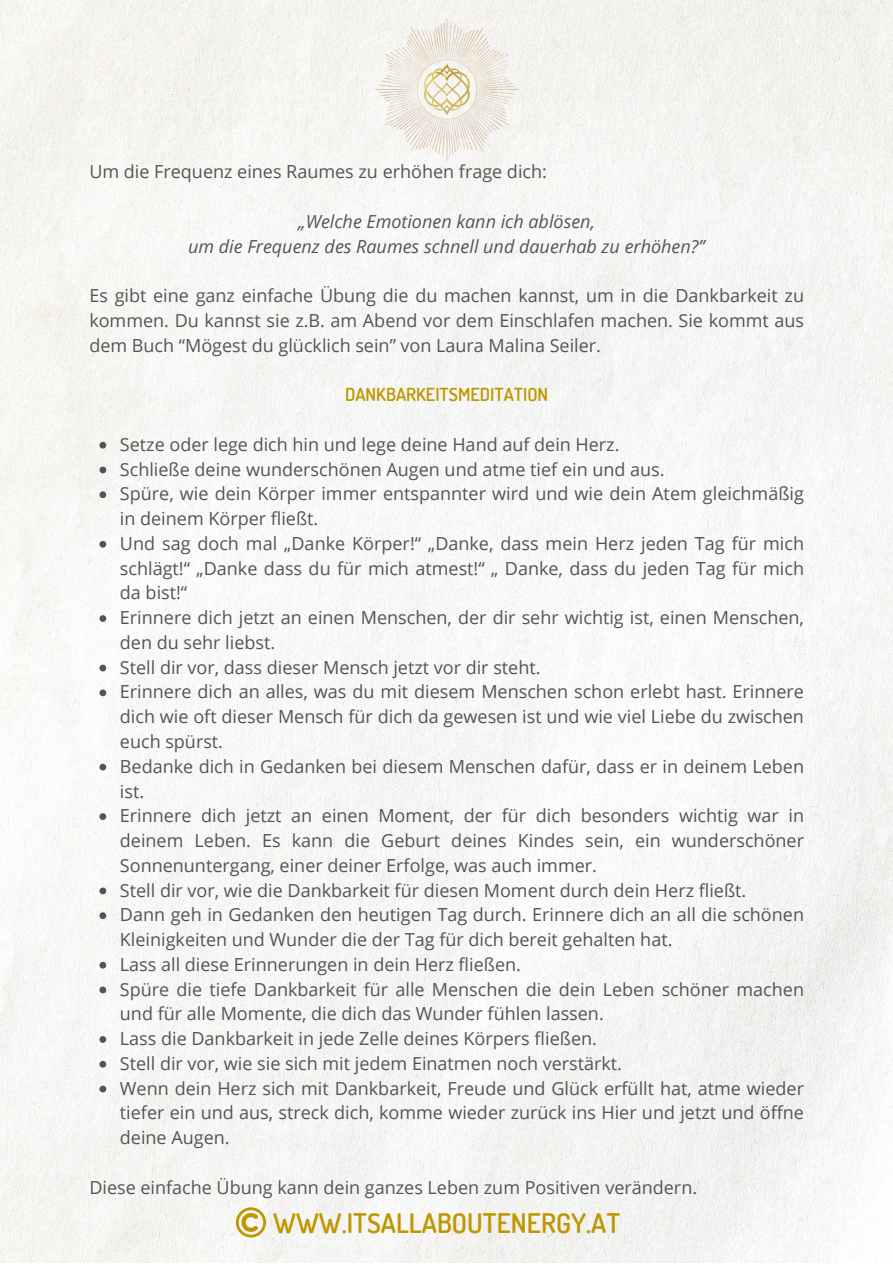
<style>
.page{position:relative;width:893px;height:1264px;background:#fff}
.page>*{position:absolute;margin:0;border:0;box-sizing:border-box;transform-origin:0 0}
.t1{font:600 27px "Dosis";color:#bf9700}
.t2{font:18px/24.8px "Open Sans";color:#545454;text-align:justify}
.t3{font:italic 18px "Open Sans";color:#545454}
.t4{font:600 18px "Dosis";color:#bf9700}
</style>
<div class="page">
<img style="left:0;top:0;width:892px;height:1262px">
<img style="left:357px;top:0;width:179px;height:179px">
<svg style="left:236px;top:1207px;width:30px;height:30px"></svg>
<svg style="left:99px;top:442px;width:7px;height:6px"></svg>
<svg style="left:99px;top:466px;width:7px;height:7px"></svg>
<svg style="left:99px;top:491px;width:7px;height:7px"></svg>
<svg style="left:99px;top:541px;width:7px;height:6px"></svg>
<svg style="left:99px;top:615px;width:7px;height:7px"></svg>
<svg style="left:99px;top:664px;width:7px;height:7px"></svg>
<svg style="left:99px;top:689px;width:7px;height:7px"></svg>
<svg style="left:99px;top:763px;width:7px;height:7px"></svg>
<svg style="left:99px;top:813px;width:7px;height:7px"></svg>
<svg style="left:99px;top:887px;width:7px;height:7px"></svg>
<svg style="left:99px;top:912px;width:7px;height:7px"></svg>
<svg style="left:99px;top:961px;width:7px;height:7px"></svg>
<svg style="left:99px;top:986px;width:7px;height:7px"></svg>
<svg style="left:99px;top:1036px;width:7px;height:6px"></svg>
<svg style="left:99px;top:1060px;width:7px;height:7px"></svg>
<svg style="left:99px;top:1085px;width:7px;height:7px"></svg>
<p class="t2" style="left:89px;top:159px;width:459px">Um die Frequenz eines Raumes zu erhöhen frage dich:</p>
<p class="t3" style="left:298px;top:209px;width:298px">„Welche Emotionen kann ich ablösen,</p>
<p class="t3" style="left:188px;top:233px;width:518px">um die Frequenz des Raumes schnell und dauerhab zu erhöhen?”</p>
<h2 class="t2" style="left:89px;top:283px;width:716px">Es gibt eine ganz einfache Übung die du machen kannst, um in die Dankbarkeit zu kommen. Du kannst sie z.B. am Abend vor dem Einschlafen machen. Sie kommt aus dem Buch “Mögest du glücklich sein” von Laura Malina Seiler.</h2>
<p class="t4" style="left:345px;top:383px;width:204px">DANKBARKEITSMEDITATION</p>
<p class="t2" style="left:120px;top:431px;width:501px">Setze oder lege dich hin und lege deine Hand auf dein Herz.</p>
<p class="t2" style="left:120px;top:456px;width:546px">Schließe deine wunderschönen Augen und atme tief ein und aus.</p>
<p class="t2" style="left:120px;top:481px;width:685px">Spüre, wie dein Körper immer entspannter wird und wie dein Atem gleichmäßig in deinem Körper fließt.</p>
<p class="t2" style="left:120px;top:530px;width:685px">Und sag doch mal „Danke Körper!“ „Danke, dass mein Herz jeden Tag für mich schlägt!“ „Danke dass du für mich atmest!“ „ Danke, dass du jeden Tag für mich da bist!“</p>
<p class="t2" style="left:120px;top:605px;width:685px">Erinnere dich jetzt an einen Menschen, der dir sehr wichtig ist, einen Menschen, den du sehr liebst.</p>
<p class="t2" style="left:120px;top:654px;width:422px">Stell dir vor, dass dieser Mensch jetzt vor dir steht.</p>
<p class="t2" style="left:120px;top:679px;width:685px">Erinnere dich an alles, was du mit diesem Menschen schon erlebt hast. Erinnere dich wie oft dieser Mensch für dich da gewesen ist und wie viel Liebe du zwischen euch spürst.</p>
<p class="t2" style="left:120px;top:753px;width:685px">Bedanke dich in Gedanken bei diesem Menschen dafür, dass er in deinem Leben ist.</p>
<p class="t2" style="left:120px;top:803px;width:685px">Erinnere dich jetzt an einen Moment, der für dich besonders wichtig war in deinem Leben. Es kann die Geburt deines Kindes sein, ein wunderschöner Sonnenuntergang, einer deiner Erfolge, was auch immer.</p>
<p class="t2" style="left:120px;top:877px;width:628px">Stell dir vor, wie die Dankbarkeit für diesen Moment durch dein Herz fließt.</p>
<p class="t2" style="left:120px;top:902px;width:685px">Dann geh in Gedanken den heutigen Tag durch. Erinnere dich an all die schönen<br>Kleinigkeiten und Wunder die der Tag für dich bereit gehalten hat.</p>
<p class="t2" style="left:120px;top:951px;width:402px">Lass all diese Erinnerungen in dein Herz fließen.</p>
<p class="t2" style="left:120px;top:976px;width:685px">Spüre die tiefe Dankbarkeit für alle Menschen die dein Leben schöner machen und für alle Momente, die dich das Wunder fühlen lassen.</p>
<p class="t2" style="left:120px;top:1025px;width:478px">Lass die Dankbarkeit in jede Zelle deines Körpers fließen.</p>
<p class="t2" style="left:120px;top:1050px;width:503px">Stell dir vor, wie sie sich mit jedem Einatmen noch verstärkt.</p>
<p class="t2" style="left:120px;top:1075px;width:685px">Wenn dein Herz sich mit Dankbarkeit, Freude und Glück erfüllt hat, atme wieder tiefer ein und aus, streck dich, komme wieder zurück ins Hier und jetzt und öffne deine Augen.</p>
<h1 class="t2" style="left:89px;top:1174px;width:609px">Diese einfache Übung kann dein ganzes Leben zum Positiven verändern.</h1>
<p class="t1" style="left:273px;top:1205px;width:349px">WWW.ITSALLABOUTENERGY.AT</p>
</div>
